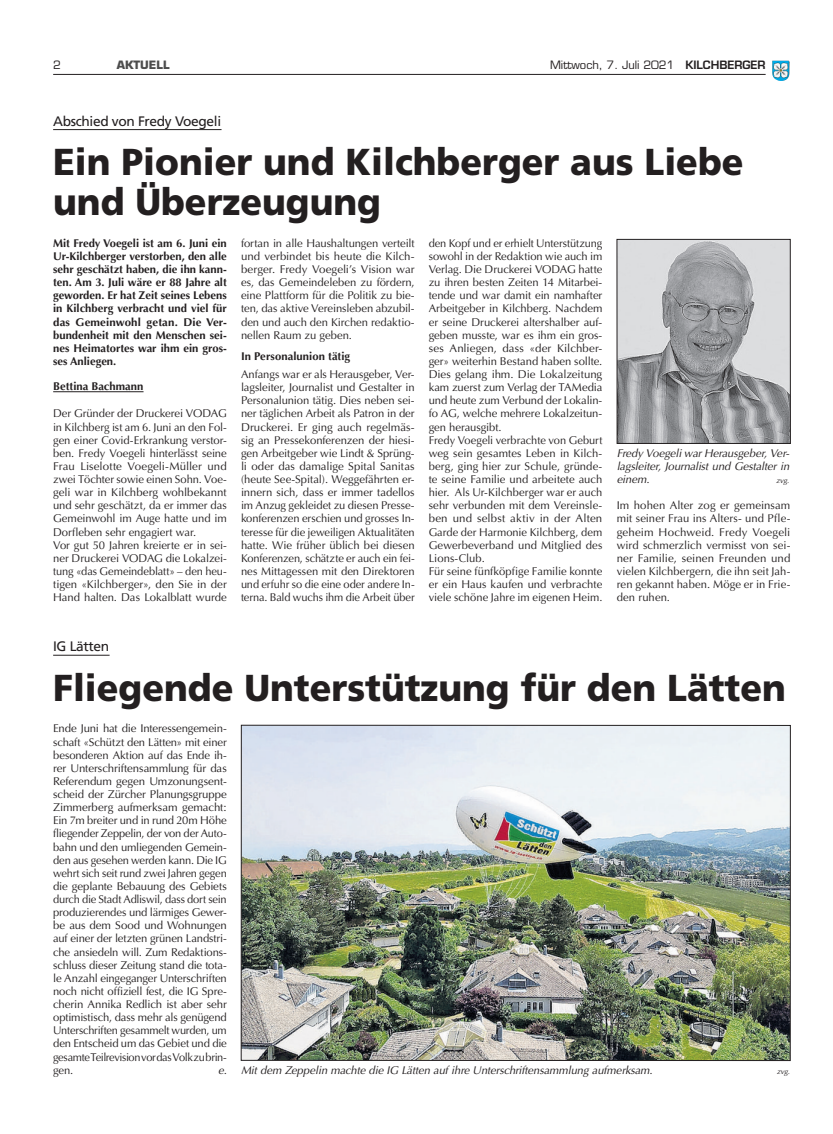
<style>
.page{position:relative;width:833px;height:1134px;background:#fff}
.page>*{position:absolute;margin:0;border:0;box-sizing:border-box;transform-origin:0 0}
.t1{font:900 37.5px/40px "Frutiger LT";color:#231f20;scale:.95 1}
.t2{font:13.75px "Frutiger LT";letter-spacing:-.025em;color:#231f20}
.t3{font:11.25px/13.1px "Optima";letter-spacing:-.005em;color:#231f20;text-align:justify}
.t4{font:700 11.25px/13.1px "Optima";color:#231f20;text-align:justify}
.t5{font:italic 11.25px/13.1px "Optima";letter-spacing:-.01em;color:#231f20;text-align:justify}
.t6{font:11.25px "Eurostile LT";letter-spacing:-.005em;color:#231f20}
.t7{font:700 11.25px "Eurostile LT";letter-spacing:-.005em;color:#4d4d4d}
.t8{font:italic 7.5px "Optima";letter-spacing:-.01em;color:#231f20}
.s1{font-weight:600}
</style>
<div class="page">
<img style="left:772px;top:61px;width:17px;height:20px">
<hr style="left:53px;top:74px;width:712px;height:1px;background:#231f20">
<hr style="left:53px;top:129px;width:168px;height:1px;background:#231f20">
<img style="left:619px;top:241px;width:169px;height:201px">
<div style="left:617px;top:239px;width:173px;height:205px;border:1px solid #231f20"></div>
<hr style="left:53px;top:391px;width:90px;height:1px;background:#231f20">
<hr style="left:53px;top:655px;width:57px;height:1px;background:#231f20">
<img style="left:243px;top:727px;width:545px;height:332px">
<p class="t6" style="left:53px;top:58px;width:9px">2</p>
<p class="t7" style="left:117px;top:61px;width:54px">AKTUELL</p>
<p class="t6" style="left:550px;top:58px;width:217px">Mittwoch, 7. Juli 2021 <span class="s1">KILCHBERGER</span></p>
<p class="t2" style="left:53px;top:116px;width:169px">Abschied von Fredy Voegeli</p>
<h1 class="t1" style="left:53px;top:146px;width:728px">Ein Pionier und Kilchberger aus Liebe und Überzeugung</h1>
<p class="t4" style="left:53px;top:238px;width:175px">Mit Fredy Voegeli ist am 6. Juni ein Ur-Kilchberger verstorben, den alle sehr geschätzt haben, die ihn kann&shy;ten. Am 3. Juli wäre er 88 Jahre alt geworden. Er hat Zeit seines Lebens in Kilchberg verbracht und viel für das Gemeinwohl getan. Die Ver&shy;bundenheit mit den Menschen sei&shy;nes Heimatortes war ihm ein gros&shy;ses Anliegen.</p>
<p class="t4" style="left:53px;top:381px;width:92px">Bettina Bachmann</p>
<p class="t3" style="left:241px;top:238px;width:175px">fortan in alle Haushaltungen verteilt und verbindet bis heute die Kilch&shy;berger. Fredy Voegeli’s Vision war es, das Gemeindeleben zu fördern, eine Plattform für die Politik zu bie&shy;ten, das aktive Vereinsleben abzubil&shy;den und auch den Kirchen redaktio&shy;nellen Raum zu geben.</p>
<p class="t4" style="left:241px;top:351px;width:111px">In Personalunion tätig</p>
<p class="t3" style="left:241px;top:369px;width:175px">Anfangs war er als Herausgeber, Ver&shy;lagsleiter, Journalist und Gestalter in Personalunion tätig. Dies neben sei&shy;ner täglichen Arbeit als Patron in der Druckerei. Er ging auch regelmäs&shy;sig an Pressekonferenzen der hiesi&shy;gen Arbeitgeber wie Lindt &amp; Sprüng&shy;li oder das damalige Spital Sanitas (heute See-Spital). Weggefährten er&shy;innern sich, dass er immer tadellos im Anzug gekleidet zu diesen Presse&shy;konferenzen erschien und grosses In&shy;teresse für die jeweiligen Aktualitäten hatte. Wie früher üblich bei diesen Konferenzen, schätzte er auch ein fei&shy;nes Mittagessen mit den Direktoren und erfuhr so die eine oder andere In&shy;terna. Bald wuchs ihm die Arbeit über</p>
<p class="t3" style="left:429px;top:238px;width:175px;text-align:left">den Kopf und er erhielt Unterstützung sowohl in der Redaktion wie auch im Verlag. Die Druckerei VODAG hatte zu ihren besten Zeiten 14 Mitarbei&shy;tende und war damit ein namhafter Arbeitgeber in Kilchberg. Nachdem er seine Druckerei altershalber auf&shy;geben musste, war es ihm ein gros&shy;ses Anliegen, dass «der Kilchber&shy;ger» weiterhin Bestand haben sollte.<br>Dies gelang ihm. Die Lokalzeitung kam zuerst zum Verlag der TAMedia und heute zum Verbund der Lokalin&shy;fo AG, welche mehrere Lokalzeitun&shy;gen herausgibt.<br>Fredy Voegeli verbrachte von Geburt weg sein gesamtes Leben in Kilch&shy;berg, ging hier zur Schule, gründe&shy;te seine Familie und arbeitete auch hier. Als Ur-Kilchberger war er auch sehr verbunden mit dem Vereinsle&shy;ben und selbst aktiv in der Alten Garde der Harmonie Kilchberg, dem Gewerbeverband und Mitglied des Lions-Club.<br>Für seine fünfköpfige Familie konnte er ein Haus kaufen und verbrachte viele schöne Jahre im eigenen Heim.</p>
<p class="t3" style="left:53px;top:408px;width:175px;text-align:left">Der Gründer der Druckerei VODAG in Kilchberg ist am 6. Juni an den Fol&shy;gen einer Covid-Erkrankung verstor&shy;ben. Fredy Voegeli hinterlässt seine Frau Liselotte Voegeli-Müller und zwei Töchter sowie einen Sohn. Voe&shy;geli war in Kilchberg wohlbekannt und sehr geschätzt, da er immer das Gemeinwohl im Auge hatte und im Dorfleben sehr engagiert war.<br>Vor gut 50 Jahren kreierte er in sei&shy;ner Druckerei VODAG die Lokalzei&shy;tung «das Gemeindeblatt» – den heu&shy;tigen «Kilchberger», den Sie in der Hand halten. Das Lokalblatt wurde</p>
<p class="t5" style="left:617px;top:448px;width:174px">Fredy Voegeli war Herausgeber, Ver&shy;lagsleiter, Journalist und Gestalter in einem.</p>
<p class="t8" style="left:776px;top:478px;width:15px">zvg.</p>
<p class="t3" style="left:617px;top:500px;width:175px">Im hohen Alter zog er gemeinsam mit seiner Frau ins Alters- und Pfle&shy;geheim Hochweid. Fredy Voegeli wird schmerzlich vermisst von sei&shy;ner Familie, seinen Freunden und vielen Kilchbergern, die ihn seit Jah&shy;ren gekannt haben. Möge er in Frie&shy;den ruhen.</p>
<p class="t2" style="left:53px;top:642px;width:58px">IG Lätten</p>
<h1 class="t1" style="left:53px;top:672px;width:773px">Fliegende Unterstützung für den Lätten</h1>
<p class="t3" style="left:53px;top:723px;width:175px">Ende Juni hat die Interessengemein&shy;schaft «Schützt den Lätten» mit einer besonderen Aktion auf das Ende ih&shy;rer Unterschriftensammlung für das Referendum gegen Umzonungsent&shy;scheid der Zürcher Planungsgruppe Zimmerberg aufmerksam gemacht:<br>Ein 7m breiter und in rund 20m Höhe fliegender Zeppelin, der von der Auto&shy;bahn und den umliegenden Gemein&shy;den aus gesehen werden kann. Die IG wehrt sich seit rund zwei Jahren gegen die geplante Bebauung des Gebiets durch die Stadt Adliswil, dass dort sein produzierendes und lärmiges Gewer&shy;be aus dem Sood und Wohnungen auf einer der letzten grünen Landstri&shy;che ansiedeln will. Zum Redaktions&shy;schluss dieser Zeitung stand die tota&shy;le Anzahl eingeganger Unterschriften noch nicht offiziell fest, die IG Spre&shy;cherin Annika Redlich ist aber sehr optimistisch, dass mehr als genügend Unterschriften gesammelt wurden, um den Entscheid um das Gebiet und die gesamteTeilrevisionvordasVolkzubrin&shy;gen.</p>
<p class="t5" style="left:218px;top:1065px;width:436px">e. Mit dem Zeppelin machte die IG Lätten auf ihre Unterschriftensammlung aufmerksam.</p>
<p class="t8" style="left:777px;top:1068px;width:15px">zvg.</p>
</div>
